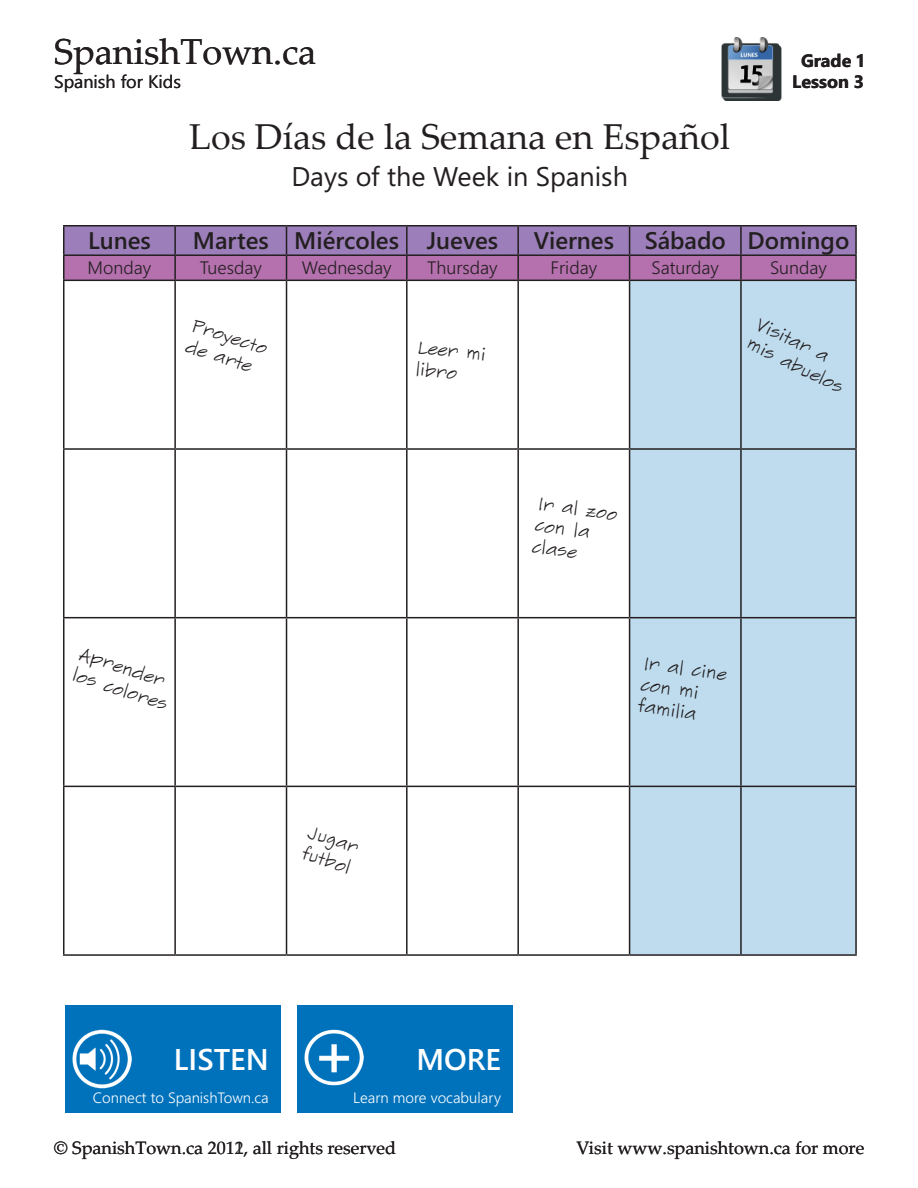
<style>
.page{position:relative;width:918px;height:1188px;background:#fff}
.page>*{position:absolute;margin:0;border:0;box-sizing:border-box;transform-origin:0 0}
.Page_Title_Spanish{font:36px "Palatino Linotype";color:#231f20}
.ButtonText_Large{font:600 30px "Segoe WP";color:#fff}
.Page_SubTitle_Englis{font:27px "Segoe WP";color:#231f20}
.vocabulary_Spanish{font:600 24px "Segoe WP";color:#231f20}
.t1{font:18px/21.6px "Sketch Flow Print";color:#231f20}
.copyright{font:18px "Palatino Linotype";color:#231f20}
.vocabulary_Spanish-2{font:300 18px "Segoe WP";color:#231f20}
.SubHeader{font:18px "Segoe WP";color:#231f20}
.SubHeader-2{font:700 18px "Segoe WP";color:#231f20}
.ButtonText_Small{font:300 15px "Segoe WP";color:#fff}
</style>
<div class="page">
<div style="left:65px;top:1005px;width:216px;height:108px;background:#0072bc"></div>
<img style="left:72px;top:1029px;width:60px;height:60px">
<div style="left:297px;top:1005px;width:216px;height:108px;background:#0072bc"></div>
<img style="left:304px;top:1029px;width:60px;height:56px">
<div style="left:630px;top:281px;width:225px;height:673px;background:#bfdcee"></div>
<hr style="left:63px;top:225px;width:112px;height:1px;background:#231f20">
<hr style="left:175px;top:225px;width:112px;height:1px;background:#231f20">
<hr style="left:287px;top:225px;width:120px;height:1px;background:#231f20">
<hr style="left:407px;top:225px;width:111px;height:1px;background:#231f20">
<hr style="left:518px;top:225px;width:112px;height:1px;background:#231f20">
<hr style="left:630px;top:225px;width:111px;height:1px;background:#231f20">
<hr style="left:741px;top:225px;width:116px;height:1px;background:#231f20">
<hr style="left:855px;top:227px;width:2px;height:27px;background:#231f20">
<svg style="left:63px;top:226px;width:793px;height:54px;background:#a073ac"></svg>
<hr style="left:741px;top:254px;width:116px;height:2px;background:#231f20">
<hr style="left:740px;top:256px;width:2px;height:24px;background:#231f20">
<hr style="left:855px;top:256px;width:2px;height:24px;background:#231f20">
<hr style="left:63px;top:280px;width:112px;height:1px;background:#231f20">
<hr style="left:63px;top:281px;width:1px;height:167px;background:#231f20">
<hr style="left:175px;top:280px;width:112px;height:1px;background:#231f20">
<hr style="left:174px;top:281px;width:2px;height:167px;background:#231f20">
<hr style="left:287px;top:280px;width:120px;height:1px;background:#231f20">
<hr style="left:286px;top:281px;width:1px;height:167px;background:#231f20">
<hr style="left:407px;top:280px;width:111px;height:1px;background:#231f20">
<hr style="left:406px;top:281px;width:2px;height:167px;background:#231f20">
<hr style="left:518px;top:280px;width:112px;height:1px;background:#231f20">
<hr style="left:517px;top:281px;width:2px;height:167px;background:#231f20">
<hr style="left:630px;top:280px;width:111px;height:1px;background:#231f20">
<hr style="left:629px;top:281px;width:1px;height:167px;background:#231f20">
<hr style="left:741px;top:280px;width:116px;height:1px;background:#231f20">
<hr style="left:740px;top:281px;width:2px;height:167px;background:#231f20">
<hr style="left:855px;top:281px;width:2px;height:167px;background:#231f20">
<hr style="left:63px;top:448px;width:112px;height:2px;background:#231f20">
<hr style="left:63px;top:450px;width:1px;height:167px;background:#231f20">
<hr style="left:175px;top:448px;width:112px;height:2px;background:#231f20">
<hr style="left:174px;top:450px;width:2px;height:167px;background:#231f20">
<hr style="left:287px;top:448px;width:120px;height:2px;background:#231f20">
<hr style="left:286px;top:450px;width:1px;height:167px;background:#231f20">
<hr style="left:407px;top:448px;width:111px;height:2px;background:#231f20">
<hr style="left:406px;top:450px;width:2px;height:167px;background:#231f20">
<hr style="left:518px;top:448px;width:112px;height:2px;background:#231f20">
<hr style="left:517px;top:450px;width:2px;height:167px;background:#231f20">
<hr style="left:630px;top:448px;width:111px;height:2px;background:#231f20">
<hr style="left:629px;top:450px;width:1px;height:167px;background:#231f20">
<hr style="left:741px;top:448px;width:116px;height:2px;background:#231f20">
<hr style="left:740px;top:450px;width:2px;height:167px;background:#231f20">
<hr style="left:855px;top:450px;width:2px;height:167px;background:#231f20">
<hr style="left:63px;top:617px;width:112px;height:1px;background:#231f20">
<hr style="left:63px;top:618px;width:1px;height:168px;background:#231f20">
<hr style="left:175px;top:617px;width:112px;height:1px;background:#231f20">
<hr style="left:174px;top:618px;width:2px;height:168px;background:#231f20">
<hr style="left:287px;top:617px;width:120px;height:1px;background:#231f20">
<hr style="left:286px;top:618px;width:1px;height:168px;background:#231f20">
<hr style="left:407px;top:617px;width:111px;height:1px;background:#231f20">
<hr style="left:406px;top:618px;width:2px;height:168px;background:#231f20">
<hr style="left:518px;top:617px;width:112px;height:1px;background:#231f20">
<hr style="left:517px;top:618px;width:2px;height:168px;background:#231f20">
<hr style="left:630px;top:617px;width:111px;height:1px;background:#231f20">
<hr style="left:629px;top:618px;width:1px;height:168px;background:#231f20">
<hr style="left:741px;top:617px;width:116px;height:1px;background:#231f20">
<hr style="left:740px;top:618px;width:2px;height:168px;background:#231f20">
<hr style="left:855px;top:618px;width:2px;height:168px;background:#231f20">
<hr style="left:63px;top:786px;width:112px;height:1px;background:#231f20">
<hr style="left:63px;top:787px;width:1px;height:167px;background:#231f20">
<hr style="left:175px;top:786px;width:112px;height:1px;background:#231f20">
<hr style="left:174px;top:787px;width:2px;height:167px;background:#231f20">
<hr style="left:287px;top:786px;width:120px;height:1px;background:#231f20">
<hr style="left:286px;top:787px;width:1px;height:167px;background:#231f20">
<hr style="left:407px;top:786px;width:111px;height:1px;background:#231f20">
<hr style="left:406px;top:787px;width:2px;height:167px;background:#231f20">
<hr style="left:518px;top:786px;width:112px;height:1px;background:#231f20">
<hr style="left:517px;top:787px;width:2px;height:167px;background:#231f20">
<hr style="left:630px;top:786px;width:111px;height:1px;background:#231f20">
<hr style="left:629px;top:787px;width:1px;height:167px;background:#231f20">
<hr style="left:741px;top:786px;width:116px;height:1px;background:#231f20">
<hr style="left:740px;top:787px;width:2px;height:167px;background:#231f20">
<hr style="left:855px;top:787px;width:2px;height:167px;background:#231f20">
<hr style="left:63px;top:954px;width:112px;height:2px;background:#231f20">
<hr style="left:175px;top:954px;width:112px;height:2px;background:#231f20">
<hr style="left:287px;top:954px;width:120px;height:2px;background:#231f20">
<hr style="left:407px;top:954px;width:111px;height:2px;background:#231f20">
<hr style="left:518px;top:954px;width:112px;height:2px;background:#231f20">
<hr style="left:630px;top:954px;width:111px;height:2px;background:#231f20">
<hr style="left:741px;top:954px;width:116px;height:2px;background:#231f20">
<img style="left:722px;top:38px;width:60px;height:62px">
<p class="Page_Title_Spanish" style="left:54px;top:26px;width:263px">SpanishTown.ca</p>
<p class="SubHeader" style="left:54px;top:69px;width:128px">Spanish for Kids</p>
<p class="Page_Title_Spanish" style="left:189px;top:112px;width:543px">Los Días de la Semana en Español</p>
<p class="Page_SubTitle_Englis" style="left:291px;top:156px;width:338px">Days of the Week in Spanish</p>
<p class="SubHeader-2" style="left:801px;top:47px;width:65px">Grade 1</p>
<p class="SubHeader-2" style="left:792px;top:68px;width:73px">Lesson 3</p>
<p class="vocabulary_Spanish" style="left:88px;top:223px;width:64px">Lunes</p>
<p class="vocabulary_Spanish" style="left:193px;top:223px;width:77px">Martes</p>
<p class="vocabulary_Spanish" style="left:294px;top:223px;width:106px">Miércoles</p>
<p class="vocabulary_Spanish" style="left:427px;top:223px;width:73px">Jueves</p>
<p class="vocabulary_Spanish" style="left:534px;top:223px;width:82px">Viernes</p>
<p class="vocabulary_Spanish" style="left:645px;top:223px;width:83px">Sábado</p>
<p class="vocabulary_Spanish" style="left:748px;top:223px;width:103px">Domingo</p>
<p class="vocabulary_Spanish-2" style="left:88px;top:254px;width:65px">Monday</p>
<p class="vocabulary_Spanish-2" style="left:200px;top:254px;width:64px">Tuesday</p>
<p class="vocabulary_Spanish-2" style="left:302px;top:254px;width:91px">Wednesday</p>
<p class="vocabulary_Spanish-2" style="left:427px;top:254px;width:72px">Thursday</p>
<p class="vocabulary_Spanish-2" style="left:551px;top:254px;width:48px">Friday</p>
<p class="vocabulary_Spanish-2" style="left:651px;top:254px;width:69px">Saturday</p>
<p class="vocabulary_Spanish-2" style="left:770px;top:254px;width:58px">Sunday</p>
<p class="t1" style="left:196px;top:315px;width:79px;rotate:18deg">Proyecto de arte</p>
<p class="t1" style="left:83px;top:643px;width:100px;rotate:18deg">Aprender los colores</p>
<p class="t1" style="left:312px;top:822px;width:53px;rotate:18deg">Jugar futbol</p>
<p class="t1" style="left:419px;top:337px;width:70px;rotate:6deg">Leer mi libro</p>
<p class="t1" style="left:762px;top:313px;width:106px;rotate:26deg">Visitar a mis abuelos</p>
<p class="t1" style="left:540px;top:493px;width:81px;rotate:8deg">Ir al zoo con la clase</p>
<p class="t1" style="left:645px;top:652px;width:85px;rotate:8deg">Ir al cine con mi familia</p>
<p class="ButtonText_Large" style="left:174px;top:1037px;width:96px">LISTEN</p>
<p class="ButtonText_Small" style="left:93px;top:1087px;width:177px">Connect to SpanishTown.ca</p>
<p class="ButtonText_Large" style="left:416px;top:1037px;width:86px">MORE</p>
<p class="ButtonText_Small" style="left:353px;top:1087px;width:149px">Learn more vocabulary</p>
<p class="copyright" style="left:54px;top:1135px;width:343px">© SpanishTown.ca 2012, all rights reserved</p>
<p class="copyright" style="left:576px;top:1135px;width:289px">Visit www.spanishtown.ca for more</p>
<p class="copyright" style="left:235px;top:1135px;width:10px">1</p>
</div>
